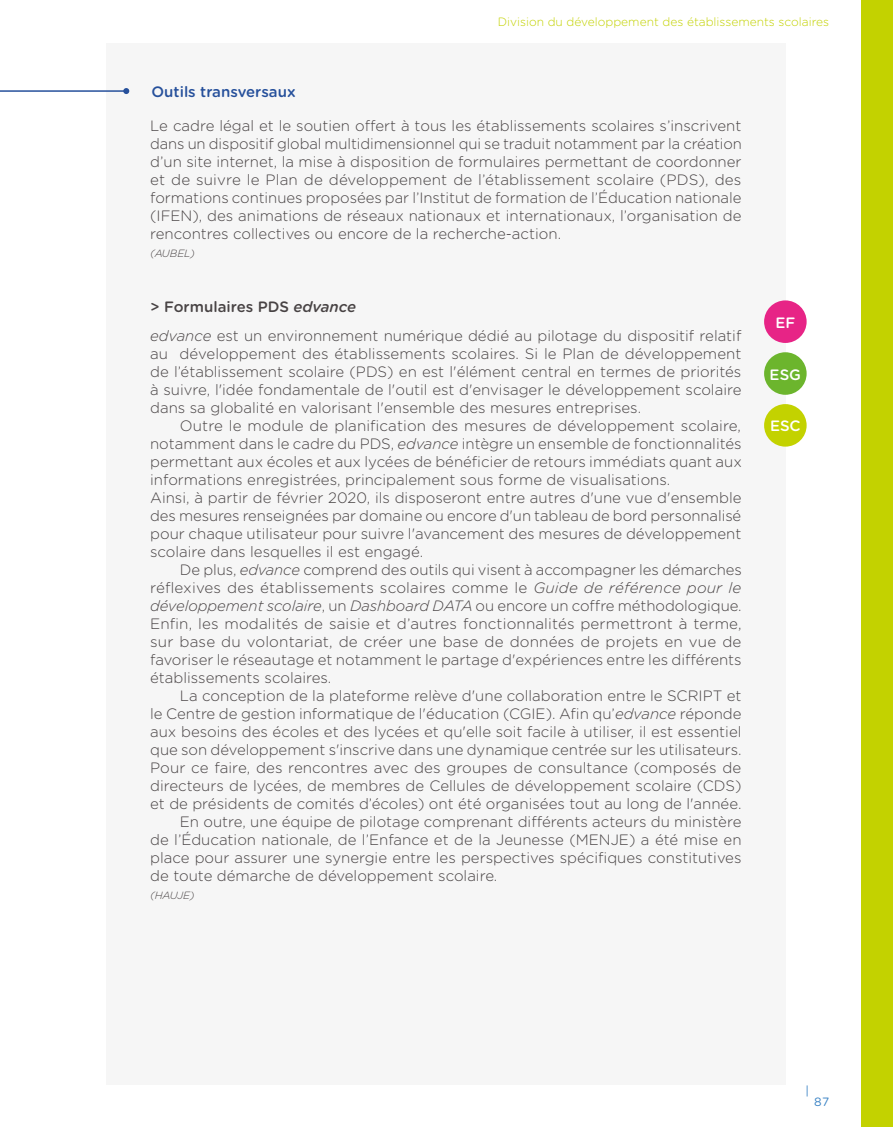
<style>
.page{position:relative;width:893px;height:1127px;background:#fff}
.page>*{position:absolute;margin:0;border:0;box-sizing:border-box;transform-origin:0 0}
.t1{font:300 15px/18px "Gotham Rounded";color:#484344;text-align:justify}
.t2{font:500 15px "Gotham Rounded";color:#26509b}
.t3{font:500 15px "Gotham Rounded";color:#fff}
.t4{font:300 12px "Gotham Rounded";color:#c3d200}
.t5{font:12px "Gotham Rounded";color:#3982c4}
.t6{font:italic 300 10.5px "Gotham Rounded";color:#484344}
.s1{font-weight:500}
.s2{font-weight:500;font-style:italic}
.s3{font-style:italic}
</style>
<div class="page">
<div style="left:106px;top:43px;width:679px;height:1041px;background:#f6f6f6"></div>
<div style="left:764px;top:352px;width:43px;height:43px;background:#6cb52d;border-radius:50%"></div>
<div style="left:764px;top:404px;width:43px;height:43px;background:#c3d200;border-radius:50%"></div>
<div style="left:764px;top:300px;width:43px;height:43px;background:#e72486;border-radius:50%"></div>
<hr style="left:0;top:90px;width:126px;height:2px;background:#26509b">
<svg style="left:123px;top:88px;width:6px;height:6px"></svg>
<div style="left:861px;top:0;width:32px;height:1127px;background:#c3d200"></div>
<p class="t4" style="left:498px;top:14px;width:333px">Division du développement des établissements scolaires</p>
<p class="t2" style="left:151px;top:81px;width:146px">Outils transversaux</p>
<p class="t1" style="left:150px;top:116px;width:593px">Le cadre légal et le soutien offert à tous les établissements scolaires s’inscrivent dans un dispositif global multidimensionnel qui se traduit notamment par la création d’un site internet, la mise à disposition de formulaires permettant de coordonner et de suivre le Plan de développement de l’établissement scolaire (PDS), des formations continues proposées par l’Institut de formation de l’Éducation nationale (IFEN), des animations de réseaux nationaux et internationaux, l’organisation de rencontres collectives ou encore de la recherche-action.</p>
<p class="t6" style="left:150px;top:246px;width:46px">(AUBEL)</p>
<p class="t1" style="left:150px;top:292px;width:593px;line-height:28.5px"><span class="s1">&gt; Formulaires PDS</span> <span class="s2">edvance<br></span><span class="s3">edvance</span> est un environnement numérique dédié au pilotage du dispositif relatif</p>
<p class="t1" style="left:150px;top:344px;width:593px">au développement des établissements scolaires. Si le Plan de développement de l’établissement scolaire (PDS) en est l'élément central en termes de priorités à suivre, l'idée fondamentale de l'outil est d'envisager le développement scolaire dans sa globalité en valorisant l'ensemble des mesures entreprises.</p>
<p class="t1" style="left:150px;top:416px;width:593px;text-align:left;text-indent:30px">Outre le module de planification des mesures de développement scolaire, notamment dans le cadre du PDS, <span class="s3">edvance</span> intègre un ensemble de fonctionnalités permettant aux écoles et aux lycées de bénéficier de retours immédiats quant aux informations enregistrées, principalement sous forme de visualisations.<br>Ainsi, à partir de février 2020, ils disposeront entre autres d'une vue d'ensemble des mesures renseignées par domaine ou encore d'un tableau de bord personnalisé pour chaque utilisateur pour suivre l'avancement des mesures de développement scolaire dans lesquelles il est engagé.</p>
<p class="t1" style="left:150px;top:560px;width:593px;text-indent:30px">De plus, <span class="s3">edvance</span> comprend des outils qui visent à accompagner les démarches réflexives des établissements scolaires comme le <span class="s3">Guide de référence pour le développement scolaire</span>, un <span class="s3">Dashboard DATA</span> ou encore un coffre méthodologique.<br>Enfin, les modalités de saisie et d’autres fonctionnalités permettront à terme, sur base du volontariat, de créer une base de données de projets en vue de favoriser le réseautage et notamment le partage d'expériences entre les différents établissements scolaires.</p>
<p class="t1" style="left:180px;top:686px;width:563px">La conception de la plateforme relève d'une collaboration entre le SCRIPT et</p>
<p class="t1" style="left:150px;top:704px;width:593px">le Centre de gestion informatique de l'éducation (CGIE). Afin qu’<span class="s3">edvance</span> réponde</p>
<p class="t1" style="left:150px;top:722px;width:593px">aux besoins des écoles et des lycées et qu'elle soit facile à utiliser, il est essentiel</p>
<p class="t1" style="left:150px;top:740px;width:593px">que son développement s'inscrive dans une dynamique centrée sur les utilisateurs.</p>
<p class="t1" style="left:150px;top:758px;width:593px">Pour ce faire, des rencontres avec des groupes de consultance (composés de</p>
<p class="t1" style="left:150px;top:776px;width:593px">directeurs de lycées, de membres de Cellules de développement scolaire (CDS)</p>
<p class="t1" style="left:150px;top:794px;width:593px">et de présidents de comités d’écoles) ont été organisées tout au long de l'année.</p>
<p class="t1" style="left:180px;top:812px;width:563px">En outre, une équipe de pilotage comprenant différents acteurs du ministère</p>
<p class="t1" style="left:150px;top:830px;width:593px">de l’Éducation nationale, de l’Enfance et de la Jeunesse (MENJE) a été mise en</p>
<p class="t1" style="left:150px;top:848px;width:593px">place pour assurer une synergie entre les perspectives spécifiques constitutives</p>
<p class="t1" style="left:150px;top:866px;width:349px">de toute démarche de développement scolaire.</p>
<p class="t6" style="left:150px;top:888px;width:46px">(HAUJE)</p>
<p class="t3" style="left:775px;top:312px;width:21px">EF</p>
<p class="t3" style="left:770px;top:363px;width:33px">ESG</p>
<p class="t3" style="left:770px;top:415px;width:32px">ESC</p>
<p class="t5" style="left:806px;top:1083px;width:5px">|</p>
<p class="t5" style="left:814px;top:1093px;width:17px">87</p>
</div>
